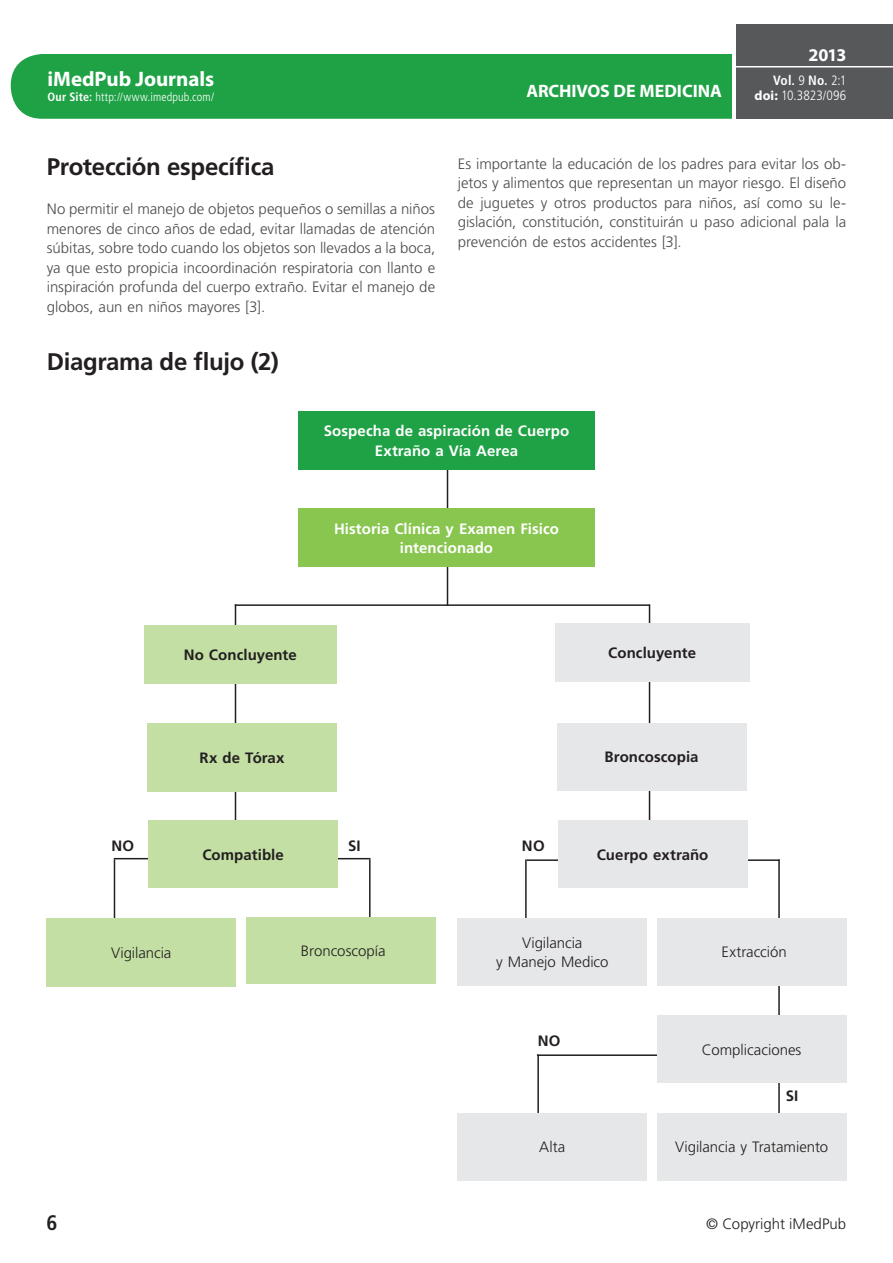
<style>
.page{position:relative;width:893px;height:1263px;background:#fff}
.page>*{position:absolute;margin:0;border:0;box-sizing:border-box;transform-origin:0 0}
._02-Subtit{font:700 24px "Frutiger LT Std";letter-spacing:-.015em;color:#231f20}
.t1{font:700 21px "Myriad Pro";letter-spacing:-.005em;color:#fff}
.t2{font:700 condensed 21px "Frutiger LT Std";color:#231f20}
.t3{font:700 18px "Myriad Pro";letter-spacing:-.005em;color:#fff}
._01-txt_80{font:300 15px/19.5px "Frutiger LT Std";color:#4b4c4d;text-align:justify}
._01-txt_80-2{font:300 15px/19.5px "Frutiger LT Std";color:#231f20;text-align:center}
._01-txt_80-3{font:700 15px/19.5px "Frutiger LT Std";letter-spacing:.005em;color:#fff;text-align:center}
._01-txt_80-4{font:700 15px "Frutiger LT Std";letter-spacing:.005em;color:#231f20}
.t4{font:300 condensed 13.5px/15px "Frutiger LT Std";letter-spacing:.005em;color:#fff;text-align:right}
.t5{font:300 condensed 12px "Frutiger LT Std";letter-spacing:.015em;color:#fff}
.s1{font-weight:700}
.s2{font-family:"Myriad Pro";font-weight:700;font-stretch:normal}
</style>
<div class="page">
<div style="left:11px;top:54px;width:774px;height:65px;background:#1fa245;border-radius:32px"></div>
<div style="left:732px;top:0;width:6px;height:126px;background:#fff"></div>
<div style="left:736px;top:24px;width:157px;height:95px;background:#57585a"></div>
<hr style="left:736px;top:66px;width:157px;height:1px;background:#fff">
<hr style="left:527px;top:859px;width:252px;height:2px;background:#231f20">
<hr style="left:537px;top:1054px;width:260px;height:2px;background:#231f20">
<hr style="left:447px;top:469px;width:1px;height:137px;background:#231f20">
<hr style="left:369px;top:859px;width:2px;height:112px;background:#231f20">
<hr style="left:114px;top:859px;width:1px;height:105px;background:#231f20">
<hr style="left:235px;top:604px;width:1px;height:282px;background:#231f20">
<hr style="left:649px;top:604px;width:1px;height:255px;background:#231f20">
<hr style="left:537px;top:1054px;width:2px;height:86px;background:#231f20">
<hr style="left:525px;top:859px;width:2px;height:86px;background:#231f20">
<hr style="left:778px;top:859px;width:2px;height:299px;background:#231f20">
<div style="left:298px;top:411px;width:297px;height:58px;background:#1fa245"></div>
<div style="left:298px;top:508px;width:297px;height:59px;background:#89c650"></div>
<div style="left:144px;top:625px;width:192px;height:59px;background:#c3dfa4"></div>
<div style="left:147px;top:723px;width:189px;height:69px;background:#c3dfa4"></div>
<div style="left:47px;top:918px;width:189px;height:69px;background:#c3dfa4"></div>
<div style="left:246px;top:918px;width:189px;height:66px;background:#c3dfa4"></div>
<div style="left:557px;top:723px;width:189px;height:67px;background:#e6e7e9"></div>
<div style="left:558px;top:820px;width:189px;height:68px;background:#e6e7e9"></div>
<div style="left:657px;top:918px;width:189px;height:67px;background:#e6e7e9"></div>
<div style="left:657px;top:1015px;width:189px;height:68px;background:#e6e7e9"></div>
<div style="left:657px;top:1113px;width:189px;height:67px;background:#e6e7e9"></div>
<div style="left:458px;top:1113px;width:189px;height:67px;background:#e6e7e9"></div>
<div style="left:458px;top:918px;width:189px;height:67px;background:#e6e7e9"></div>
<div style="left:555px;top:623px;width:194px;height:59px;background:#e6e7e9"></div>
<hr style="left:235px;top:604px;width:415px;height:2px;background:#231f20">
<hr style="left:114px;top:858px;width:257px;height:1px;background:#231f20">
<div style="left:149px;top:820px;width:189px;height:68px;background:#c3dfa4"></div>
<h2 class="t1" style="left:48px;top:65px;width:168px">iMedPub Journals</h2>
<p class="t5" style="left:48px;top:90px;width:168px"><span class="s1">Our Site:</span> http://www.imedpub.com/</p>
<p class="_02-Subtit" style="left:47px;top:153px;width:229px">Protección específica</p>
<p class="_01-txt_80" style="left:47px;top:200px;width:390px">No permitir el manejo de objetos pequeños o semillas a niños menores de cinco años de edad, evitar llamadas de atención súbitas, sobre todo cuando los objetos son llevados a la boca, ya que esto propicia incoordinación respiratoria con llanto e inspiración profunda del cuerpo extraño. Evitar el manejo de globos, aun en niños mayores [3].</p>
<p class="_02-Subtit" style="left:47px;top:348px;width:233px">Diagrama de flujo (2)</p>
<p class="t3" style="left:526px;top:79px;width:197px">ARCHIVOS DE MEDICINA</p>
<p class="t3" style="left:808px;top:43px;width:39px">2013</p>
<p class="t4" style="left:755px;top:73px;width:93px"><span class="s1">Vol.</span> 9 <span class="s1">No.</span> 2:1 <span class="s2">doi:</span> 10.3823/096</p>
<p class="_01-txt_80" style="left:458px;top:154px;width:390px">Es importante la educación de los padres para evitar los ob&shy;jetos y alimentos que representan un mayor riesgo. El diseño de juguetes y otros productos para niños, así como su le&shy;gislación, constitución, constituirán u paso adicional pala la prevención de estos accidentes [3].</p>
<p class="_01-txt_80-3" style="left:324px;top:421px;width:247px">Sospecha de aspiración de Cuerpo<br>Extraño a Vía Aerea</p>
<p class="_01-txt_80-3" style="left:334px;top:519px;width:226px">Historia Clínica y Examen Fisico intencionado</p>
<p class="_01-txt_80-4" style="left:184px;top:646px;width:115px">No Concluyente</p>
<p class="_01-txt_80-4" style="left:608px;top:644px;width:89px">Concluyente</p>
<p class="_01-txt_80-4" style="left:200px;top:749px;width:86px">Rx de Tórax</p>
<p class="_01-txt_80-4" style="left:604px;top:748px;width:96px">Broncoscopia</p>
<p class="_01-txt_80-4" style="left:112px;top:837px;width:24px">NO</p>
<p class="_01-txt_80-4" style="left:202px;top:846px;width:83px">Compatible</p>
<p class="_01-txt_80-4" style="left:348px;top:837px;width:14px">SI</p>
<p class="_01-txt_80-4" style="left:522px;top:837px;width:24px">NO</p>
<p class="_01-txt_80-4" style="left:597px;top:846px;width:113px">Cuerpo extraño</p>
<p class="_01-txt_80-2" style="left:111px;top:943px;width:62px">Vigilancia</p>
<p class="_01-txt_80-2" style="left:301px;top:942px;width:86px">Broncoscopía</p>
<p class="_01-txt_80-2" style="left:496px;top:933px;width:114px">Vigilancia<br>y Manejo Medico</p>
<p class="_01-txt_80-2" style="left:722px;top:942px;width:67px">Extracción</p>
<p class="_01-txt_80-4" style="left:538px;top:1032px;width:24px">NO</p>
<p class="_01-txt_80-2" style="left:702px;top:1040px;width:101px">Complicaciones</p>
<p class="_01-txt_80-4" style="left:786px;top:1087px;width:14px">SI</p>
<p class="_01-txt_80-2" style="left:539px;top:1137px;width:28px">Alta</p>
<p class="_01-txt_80-2" style="left:675px;top:1137px;width:155px">Vigilancia y Tratamiento</p>
<h2 class="t2" style="left:46px;top:1210px;width:12px">6</h2>
<p class="_01-txt_80-2" style="left:706px;top:1215px;width:141px">© Copyright iMedPub</p>
</div>
